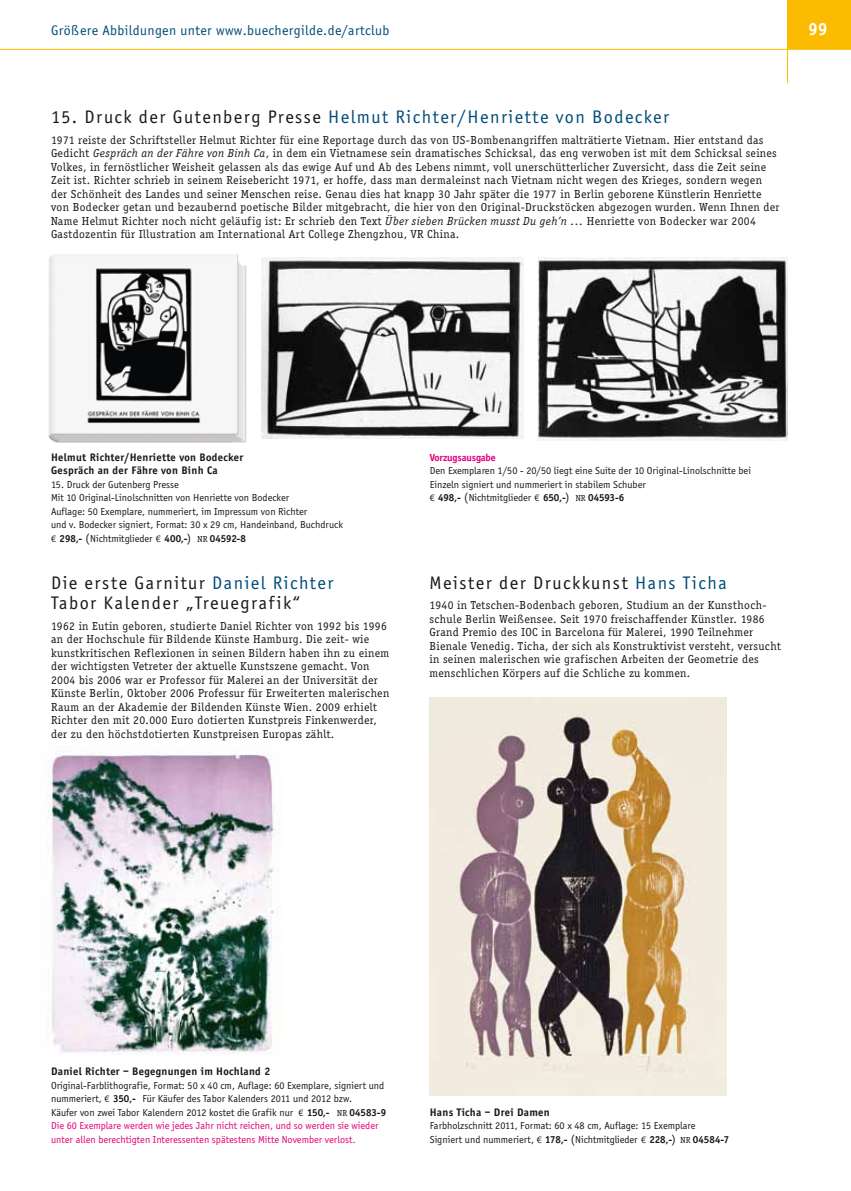
<style>
.page{position:relative;width:851px;height:1191px;background:#fff}
.page>*{position:absolute;margin:0;border:0;box-sizing:border-box;transform-origin:0 0}
.t1{font:18.75px/20.2px "Officina Sans";letter-spacing:.08em;color:#1a171c}
.t2{font:18.75px "Officina Sans";letter-spacing:.08em;color:#004c7a}
.t3{font:700 18px "Officina Sans";color:#fff}
.t4{font:14.25px "Officina Sans";letter-spacing:.025em;color:#004c7a}
.t5{font:12px/13.5px "Officina Serif";letter-spacing:.03em;color:#1a171c}
.t6{font:700 11.25px/13.5px "Officina Sans";letter-spacing:.03em;color:#1a171c}
.t7{font:10.5px/13.5px "Officina Sans";color:#1a171c}
.t8{font:700 10.5px "Officina Sans";letter-spacing:-.015em;color:#e2007a}
.s1{color:#1a171c}
.s2{font-style:italic}
.s3{font-family:"Linotype Euro Font Rto S";font-size:9.75px}
.s4{font-weight:700}
.s5{font-family:"Officina Serif";font-size:12px}
.s6{font-family:"Officina Serif";font-size:9px}
.s7{font-family:"Officina Serif";font-weight:700}
.s8{color:#004c7a}
.s9{color:#e2007a}
</style>
<div class="page">
<hr style="left:0;top:49px;width:850px;height:1px;background:#fabb00">
<hr style="left:787px;top:49px;width:1px;height:34px;background:#fabb00">
<div style="left:787px;top:0;width:63px;height:49px;background:#fabb00"></div>
<img style="left:48px;top:254px;width:199px;height:189px">
<img style="left:261px;top:258px;width:262px;height:181px">
<img style="left:537px;top:258px;width:250px;height:182px">
<img style="left:429px;top:697px;width:297px;height:398px">
<img style="left:47px;top:751px;width:233px;height:303px">
<p class="t4" style="left:51px;top:23px;width:340px">Größere Abbildungen unter www.buechergilde.de/artclub</p>
<h2 class="t3" style="left:808px;top:19px;width:21px">99</h2>
<h1 class="t2" style="left:51px;top:107px;width:619px"><span class="s1">15. Druck der Gutenberg Presse</span> Helmut Richter/Henriette von Bodecker</h1>
<p class="t5" style="left:51px;top:133px;width:729px">1971 reiste der Schriftsteller Helmut Richter für eine Reportage durch das von US-Bombenangriffen malträtierte Vietnam. Hier entstand das Gedicht <span class="s2">Gespräch an der Fähre von Binh Ca</span>, in dem ein Vietnamese sein dramatisches Schicksal, das eng verwoben ist mit dem Schicksal seines Volkes, in fernöstlicher Weisheit gelassen als das ewige Auf und Ab des Lebens nimmt, voll unerschütterlicher Zuversicht, dass die Zeit seine Zeit ist. Richter schrieb in seinem Reisebericht 1971, er hoffe, dass man dermaleinst nach Vietnam nicht wegen des Krieges, sondern wegen der Schönheit des Landes und seiner Menschen reise. Genau dies hat knapp 30 Jahr später die 1977 in Berlin geborene Künstlerin Henriette von Bodecker getan und bezaubernd poetische Bilder mitgebracht, die hier von den Original-Druckstöcken abgezogen wurden. Wenn Ihnen der Name Helmut Richter noch nicht geläufig ist: Er schrieb den Text <span class="s2">Über sieben Brücken musst Du geh’n</span> ... Henriette von Bodecker war 2004<br>Gastdozentin für Illustration am International Art College Zhengzhou, VR China.</p>
<p class="t6" style="left:51px;top:450px;width:194px">Helmut Richter/Henriette von Bodecker<br>Gespräch an der Fähre von Binh Ca</p>
<p class="t7" style="left:51px;top:478px;width:293px">15. Druck der Gutenberg Presse<br>Mit 10 Original-Linolschnitten von Henriette von Bodecker<br>Auflage: 50 Exemplare, nummeriert, im Impressum von Richter<br>und v. Bodecker signiert, Format: 30 x 29 cm, Handeinband, Buchdruck <span class="s3">F</span> <span class="s4">298,-</span> <span class="s5">(</span>Nichtmitglieder <span class="s3">F</span> <span class="s4">400,-</span><span class="s5">)</span> <span class="s6">NR</span> <span class="s7">04592-8</span></p>
<h1 class="t1" style="left:51px;top:573px;width:284px">Die erste Garnitur <span class="s8">Daniel Richter<br></span>Tabor Kalender „Treuegrafik“</h1>
<p class="t5" style="left:51px;top:619px;width:339px">1962 in Eutin geboren, studierte Daniel Richter von 1992 bis 1996 an der Hochschule für Bildende Künste Hamburg. Die zeit- wie kunstkritischen Reflexionen in seinen Bildern haben ihn zu einem der wichtigsten Vetreter der aktuelle Kunstszene gemacht. Von 2004 bis 2006 war er Professor für Malerei an der Universität der Künste Berlin, Oktober 2006 Professur für Erweiterten malerischen Raum an der Akademie der Bildenden Künste Wien. 2009 erhielt Richter den mit 20.000 Euro dotierten Kunstpreis Finkenwerder, der zu den höchstdotierten Kunstpreisen Europas zählt.</p>
<p class="t8" style="left:429px;top:451px;width:67px">Vorzugsausgabe</p>
<p class="t7" style="left:429px;top:464px;width:323px">Den Exemplaren 1/50 - 20/50 liegt eine Suite der 10 Original-Linolschnitte bei<br>Einzeln signiert und nummeriert in stabilem Schuber<br><span class="s3">F</span> <span class="s4">498,-</span> <span class="s5">(</span>Nichtmitglieder <span class="s3">F</span> <span class="s4">650,-</span><span class="s5">)</span> <span class="s6">NR</span> <span class="s7">04593-6</span></p>
<h1 class="t1" style="left:429px;top:573px;width:299px">Meister der Druckkunst <span class="s8">Hans Ticha</span></h1>
<p class="t5" style="left:429px;top:599px;width:353px">1940 in Tetschen-Bodenbach geboren, Studium an der Kunsthoch&shy;schule Berlin Weißensee. Seit 1970 freischaffender Künstler. 1986<br>Grand Premio des IOC in Barcelona für Malerei, 1990 Teilnehmer Bienale Venedig. Ticha, der sich als Konstruktivist versteht, versucht in seinen malerischen wie grafischen Arbeiten der Geometrie des menschlichen Körpers auf die Schliche zu kommen.</p>
<p class="t6" style="left:51px;top:1064px;width:221px">Daniel Richter – Begegnungen im Hochland 2</p>
<p class="t7" style="left:51px;top:1078px;width:336px">Original-Farblithografie, Format: 50 x 40 cm, Auflage: 60 Exemplare, signiert und nummeriert, <span class="s3">F</span> <span class="s4">350,-</span> Für Käufer des Tabor Kalenders 2011 und 2012 bzw.<br>Käufer von zwei Tabor Kalendern 2012 kostet die Grafik nur <span class="s3">F</span> <span class="s4">150,-</span> <span class="s6">NR</span> <span class="s7">04583-9<br></span><span class="s9">Die 60 Exemplare werden wie jedes Jahr nicht reichen, und so werden sie wieder unter allen berechtigten Interessenten spätestens Mitte November verlost.</span></p>
<p class="t6" style="left:429px;top:1105px;width:121px">Hans Ticha – Drei Damen</p>
<p class="t7" style="left:429px;top:1119px;width:301px">Farbholzschnitt 2011, Format: 60 x 48 cm, Auflage: 15 Exemplare<br>Signiert und nummeriert, <span class="s3">F</span> <span class="s4">178,-</span> <span class="s5">(</span>Nichtmitglieder <span class="s3">F</span> <span class="s4">228,-</span><span class="s5">)</span> <span class="s6">NR</span> <span class="s7">04584-7</span></p>
</div>
